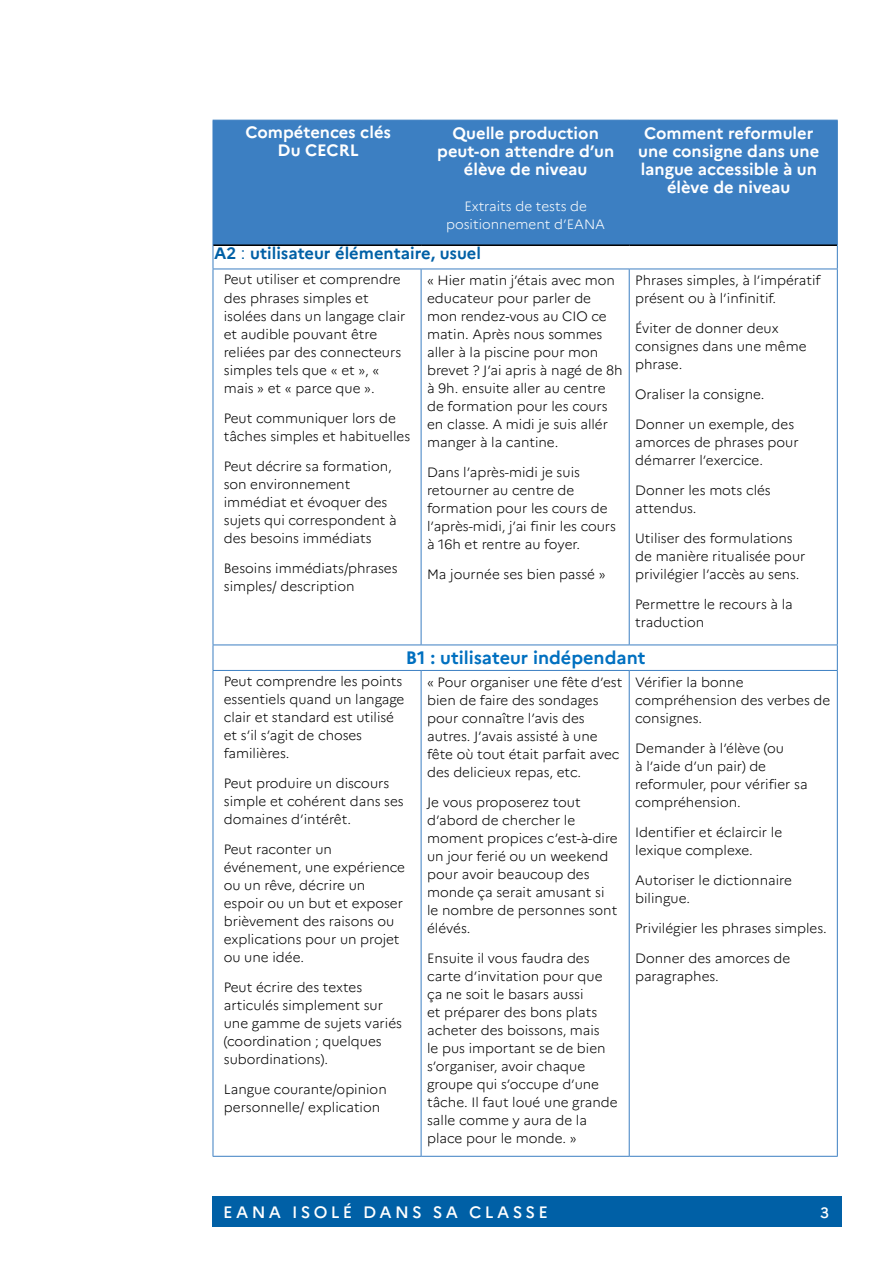
<style>
.page{position:relative;width:893px;height:1263px;background:#fff}
.page>*{position:absolute;margin:0;border:0;box-sizing:border-box;transform-origin:0 0}
.t1{font:700 18px "Marianne";color:#0070c0}
.t2{font:700 16.5px/18px "Marianne";color:#fff;text-align:center}
.Heading_3{font:700 16.5px "Marianne";color:#0060a6}
.t3{font:500 16.5px "Marianne";letter-spacing:.2em;color:#fff}
.t4{font:500 15px "Marianne";color:#fff}
.t5{font:300 13.5px/18px "Marianne";color:#000}
.t6{font:300 13.5px/18px "Marianne";color:#fff;text-align:center}
.s1{font-family:"Arial";font-weight:400}
</style>
<div class="page">
<div style="left:213px;top:1197px;width:629px;height:30px;background:#0060a6"></div>
<div style="left:214px;top:121px;width:623px;height:123px;background:#3c7fc2"></div>
<hr style="left:213px;top:120px;width:208px;height:1px;background:#3c7fc2">
<hr style="left:213px;top:121px;width:1px;height:124px;background:#3c7fc2">
<hr style="left:421px;top:120px;width:208px;height:1px;background:#3c7fc2">
<hr style="left:421px;top:121px;width:1px;height:123px;background:#3c7fc2">
<hr style="left:629px;top:120px;width:209px;height:1px;background:#3c7fc2">
<hr style="left:629px;top:121px;width:1px;height:123px;background:#3c7fc2">
<hr style="left:837px;top:121px;width:1px;height:124px;background:#3c7fc2">
<svg style="left:213px;top:246px;width:1px;height:23px"></svg>
<svg style="left:837px;top:245px;width:1px;height:24px"></svg>
<hr style="left:213px;top:269px;width:208px;height:1px;background:#3c7fc2">
<hr style="left:213px;top:269px;width:1px;height:375px;background:#3c7fc2">
<hr style="left:421px;top:269px;width:208px;height:1px;background:#3c7fc2">
<hr style="left:421px;top:269px;width:1px;height:375px;background:#3c7fc2">
<hr style="left:629px;top:269px;width:209px;height:1px;background:#3c7fc2">
<hr style="left:629px;top:269px;width:1px;height:375px;background:#3c7fc2">
<hr style="left:837px;top:269px;width:1px;height:375px;background:#3c7fc2">
<hr style="left:213px;top:644px;width:208px;height:1px;background:#3c7fc2">
<svg style="left:213px;top:645px;width:1px;height:25px"></svg>
<hr style="left:421px;top:644px;width:208px;height:1px;background:#3c7fc2">
<hr style="left:629px;top:644px;width:209px;height:1px;background:#3c7fc2">
<svg style="left:837px;top:645px;width:1px;height:25px"></svg>
<hr style="left:213px;top:670px;width:208px;height:1px;background:#3c7fc2">
<hr style="left:213px;top:671px;width:1px;height:485px;background:#3c7fc2">
<hr style="left:421px;top:670px;width:208px;height:1px;background:#3c7fc2">
<hr style="left:421px;top:671px;width:1px;height:485px;background:#3c7fc2">
<hr style="left:629px;top:670px;width:209px;height:1px;background:#3c7fc2">
<hr style="left:629px;top:671px;width:1px;height:485px;background:#3c7fc2">
<hr style="left:837px;top:671px;width:1px;height:485px;background:#3c7fc2">
<hr style="left:213px;top:1156px;width:208px;height:1px;background:#3c7fc2">
<hr style="left:421px;top:1156px;width:208px;height:1px;background:#3c7fc2">
<hr style="left:629px;top:1156px;width:209px;height:1px;background:#3c7fc2">
<hr style="left:213px;top:244px;width:208px;height:2px;background:#000">
<hr style="left:421px;top:244px;width:208px;height:2px;background:#000">
<hr style="left:629px;top:244px;width:208px;height:2px;background:#000">
<p class="t2" style="left:245px;top:123px;width:147px">Compétences clés</p>
<p class="t2" style="left:278px;top:141px;width:83px">Du CECRL</p>
<p class="t2" style="left:437px;top:124px;width:179px">Quelle production peut-on attendre d’un élève de niveau</p>
<p class="t6" style="left:446px;top:197px;width:160px">Extraits de tests de positionnement d’EANA</p>
<p class="t2" style="left:638px;top:124px;width:182px">Comment reformuler une consigne dans une langue accessible à un élève de niveau</p>
<p class="Heading_3" style="left:214px;top:243px;width:269px">A2 <span class="s1">:</span> utilisateur élémentaire, usuel</p>
<p class="t5" style="left:224px;top:271px;width:183px">Peut utiliser et comprendre des phrases simples et isolées dans un langage clair et audible pouvant être reliées par des connecteurs simples tels que « et », « mais » et « parce que ».</p>
<p class="t5" style="left:224px;top:409px;width:188px">Peut communiquer lors de tâches simples et habituelles</p>
<p class="t5" style="left:224px;top:457px;width:174px">Peut décrire sa formation, son environnement immédiat et évoquer des sujets qui correspondent à des besoins immédiats</p>
<p class="t5" style="left:224px;top:559px;width:175px">Besoins immédiats/phrases simples/ description</p>
<p class="t5" style="left:635px;top:271px;width:187px">Phrases simples, à l’impératif présent ou à l’infinitif.</p>
<p class="t5" style="left:635px;top:319px;width:173px">Éviter de donner deux consignes dans une même phrase.</p>
<p class="t5" style="left:635px;top:385px;width:131px">Oraliser la consigne.</p>
<p class="t5" style="left:635px;top:415px;width:165px">Donner un exemple, des amorces de phrases pour démarrer l’exercice.</p>
<p class="t5" style="left:635px;top:481px;width:137px">Donner les mots clés attendus.</p>
<p class="t5" style="left:635px;top:529px;width:172px">Utiliser des formulations de manière ritualisée pour privilégier l’accès au sens.</p>
<p class="t5" style="left:635px;top:595px;width:159px">Permettre le recours à la traduction</p>
<p class="t1" style="left:406px;top:646px;width:241px">B1 : utilisateur indépendant</p>
<p class="t5" style="left:427px;top:271px;width:197px">« Hier matin j’étais avec mon educateur pour parler de mon rendez-vous au CIO ce matin. Après nous sommes aller à la piscine pour mon brevet ? J’ai apris à nagé de 8h à 9h. ensuite aller au centre de formation pour les cours en classe. A midi je suis allér manger à la cantine.</p>
<p class="t5" style="left:427px;top:463px;width:190px">Dans l’après-midi je suis retourner au centre de formation pour les cours de l’après-midi, j’ai finir les cours à 16h et rentre au foyer.</p>
<p class="t5" style="left:427px;top:565px;width:180px">Ma journée ses bien passé »</p>
<p class="t5" style="left:224px;top:672px;width:182px">Peut comprendre les points essentiels quand un langage clair et standard est utilisé et s’il s’agit de choses familières.</p>
<p class="t5" style="left:224px;top:774px;width:181px">Peut produire un discours simple et cohérent dans ses domaines d’intérêt.</p>
<p class="t5" style="left:224px;top:840px;width:183px">Peut raconter un événement, une expérience ou un rêve, décrire un espoir ou un but et exposer brièvement des raisons ou explications pour un projet ou une idée.</p>
<p class="t5" style="left:224px;top:978px;width:180px">Peut écrire des textes articulés simplement sur une gamme de sujets variés (coordination ; quelques subordinations).</p>
<p class="t5" style="left:224px;top:1080px;width:164px">Langue courante/opinion personnelle/ explication</p>
<p class="t5" style="left:427px;top:673px;width:197px">« Pour organiser une fête d’est bien de faire des sondages pour connaître l’avis des autres. J’avais assisté à une fête où tout était parfait avec des delicieux repas, etc.</p>
<p class="t5" style="left:427px;top:793px;width:192px">Je vous proposerez tout d’abord de chercher le moment propices c’est-à-dire un jour ferié ou un weekend pour avoir beaucoup des monde ça serait amusant si le nombre de personnes sont élévés.</p>
<p class="t5" style="left:427px;top:949px;width:192px">Ensuite il vous faudra des carte d’invitation pour que ça ne soit le basars aussi<br>et préparer des bons plats acheter des boissons, mais<br>le pus important se de bien s’organiser, avoir chaque groupe qui s’occupe d’une tâche. Il faut loué une grande salle comme y aura de la place pour le monde. »</p>
<p class="t5" style="left:635px;top:673px;width:197px">Vérifier la bonne compréhension des verbes de consignes.</p>
<p class="t5" style="left:635px;top:739px;width:174px">Demander à l’élève (ou<br>à l’aide d’un pair) de reformuler, pour vérifier sa compréhension.</p>
<p class="t5" style="left:635px;top:823px;width:149px">Identifier et éclaircir le lexique complexe.</p>
<p class="t5" style="left:635px;top:871px;width:158px">Autoriser le dictionnaire bilingue.</p>
<p class="t5" style="left:635px;top:919px;width:193px">Privilégier les phrases simples.</p>
<p class="t5" style="left:635px;top:949px;width:157px">Donner des amorces de paragraphes.</p>
<p class="t3" style="left:223px;top:1202px;width:326px">EANA ISOLÉ DANS SA CLASSE</p>
<p class="t4" style="left:820px;top:1203px;width:10px">3</p>
</div>
